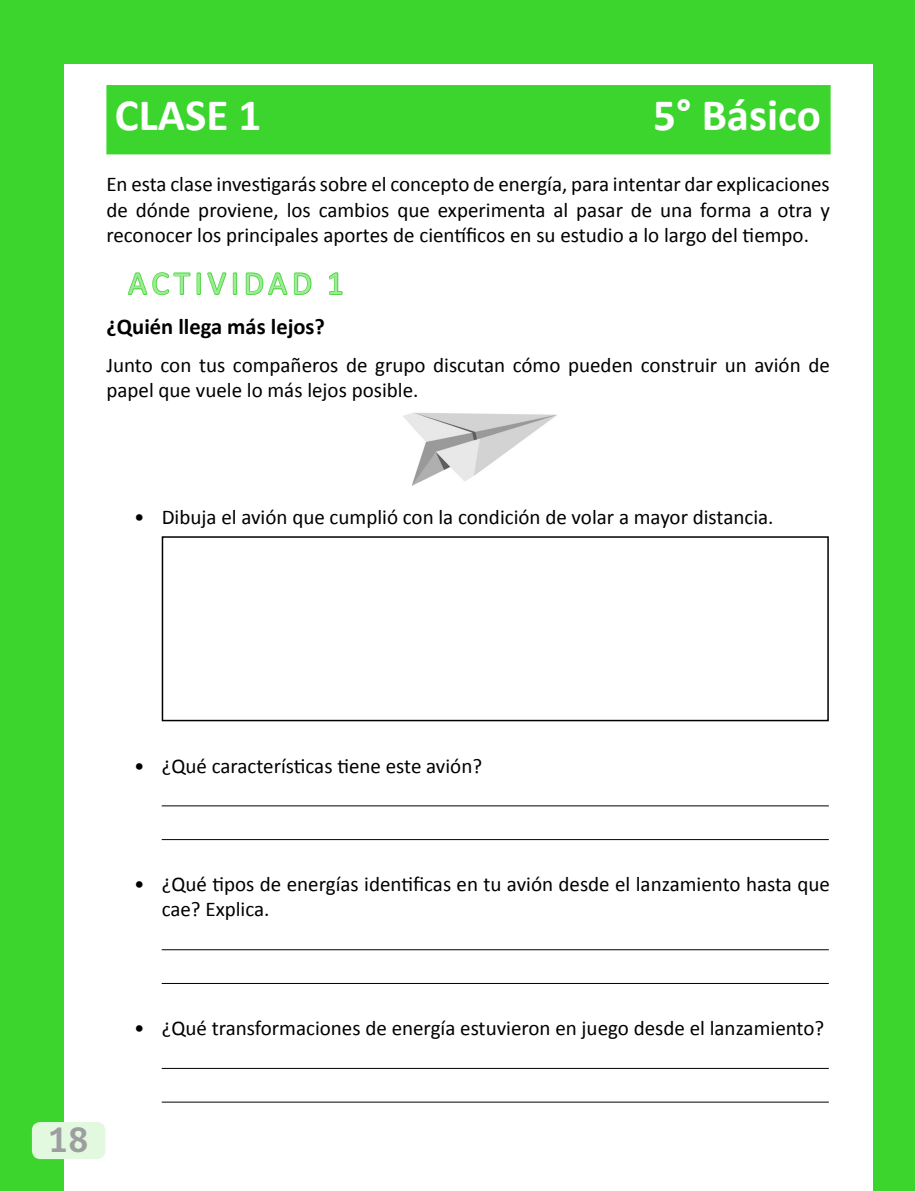
<style>
.page{position:relative;width:915px;height:1191px;background:#fff}
.page>*{position:absolute;margin:0;border:0;box-sizing:border-box;transform-origin:0 0}
.t1{font:700 45px "Calibri";color:#fff}
.t2{font:700 36px "gob CL";color:#9c9e9f}
.t3{font:33px "Calibri";letter-spacing:.14em;color:#9dea97}
.t4{font:700 22.5px "Calibri";color:#000}
.t5{font:21px/25.2px "Calibri";color:#000}
</style>
<div class="page">
<div style="left:0;top:0;width:64px;height:1191px;background:#3cd52e"></div>
<div style="left:0;top:0;width:914px;height:64px;background:#3cd52e"></div>
<div style="left:872px;top:0;width:42px;height:1191px;background:#3cd52e"></div>
<div style="left:32px;top:1122px;width:73px;height:37px;background:#e2f9e0;border-radius:9px"></div>
<div style="left:106px;top:85px;width:724px;height:69px;background:#3cd52e;border:2px solid #3cd52e"></div>
<svg style="left:127px;top:272px;width:111px;height:24px"></svg>
<svg style="left:245px;top:272px;width:67px;height:23px"></svg>
<svg style="left:329px;top:272px;width:14px;height:23px"></svg>
<img style="left:403px;top:412px;width:154px;height:74px">
<div style="left:162px;top:536px;width:666px;height:185px;border:2px solid #000"></div>
<hr style="left:162px;top:805px;width:666px;height:1px;background:#000">
<hr style="left:162px;top:839px;width:666px;height:1px;background:#000">
<hr style="left:162px;top:949px;width:666px;height:1px;background:#000">
<hr style="left:162px;top:983px;width:666px;height:1px;background:#000">
<hr style="left:162px;top:1068px;width:666px;height:1px;background:#000">
<hr style="left:162px;top:1101px;width:666px;height:1px;background:#000">
<h1 class="t1" style="left:115px;top:86px;width:148px">CLASE 1</h1>
<h1 class="t1" style="left:653px;top:86px;width:169px">5° Básico</h1>
<p class="t5" style="left:106px;top:172px;width:724px;text-align:justify">En esta clase investigarás sobre el concepto de energía, para intentar dar explicaciones de dónde proviene, los cambios que experimenta al pasar de una forma a otra y reconocer los principales aportes de científicos en su estudio a lo largo del tiempo.</p>
<h3 class="t3" style="left:128px;top:262px;width:217px">ACTIVIDAD 1</h3>
<p class="t4" style="left:106px;top:312px;width:220px">¿Quién llega más lejos?</p>
<p class="t5" style="left:106px;top:352px;width:724px">Junto con tus compañeros de grupo discutan cómo pueden construir un avión de papel que vuele lo más lejos posible.</p>
<p class="t5" style="left:134px;top:504px;width:640px">• Dibuja el avión que cumplió con la condición de volar a mayor distancia.</p>
<h2 class="t2" style="left:47px;top:1115px;width:43px">18</h2>
<p class="t5" style="left:134px;top:753px;width:349px">• ¿Qué características tiene este avión?</p>
<p class="t5" style="left:162px;top:871px;width:669px;text-indent:-28px">• ¿Qué tipos de energías identificas en tu avión desde el lanzamiento hasta que cae? Explica.</p>
<p class="t5" style="left:134px;top:1015px;width:691px">• ¿Qué transformaciones de energía estuvieron en juego desde el lanzamiento?</p>
</div>
